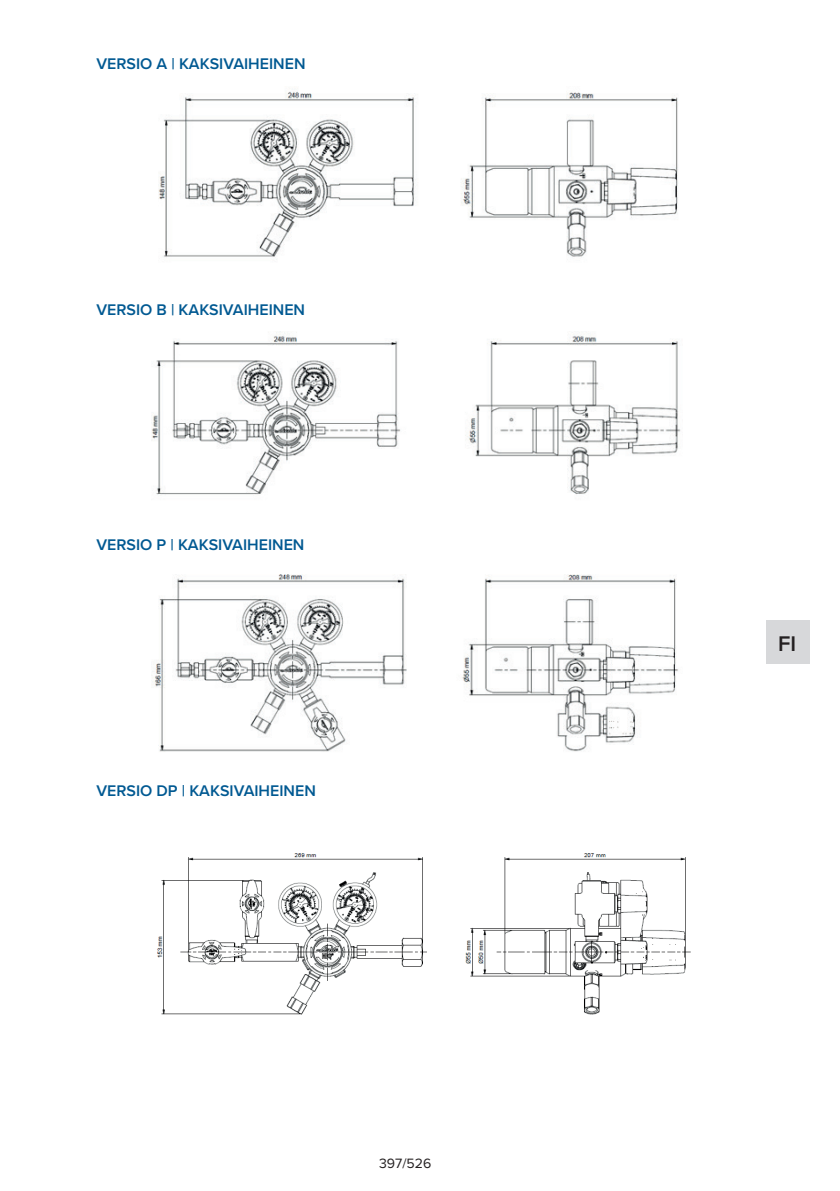
<style>
.page{position:relative;width:840px;height:1191px;background:#fff}
.page>*{position:absolute;margin:0;border:0;box-sizing:border-box;transform-origin:0 0}
.t1{font:600 22px "Proxima Nova";color:#231f20}
.t2{font:600 16px "Proxima Nova";color:#005992}
.t3{font:14px "Proxima Nova";color:#231f20}
</style>
<div class="page">
<div style="left:766px;top:620px;width:43px;height:43px;background:#d7d8da"></div>
<img style="left:158px;top:91px;width:520px;height:169px">
<img style="left:151px;top:332px;width:530px;height:163px">
<img style="left:151px;top:574px;width:527px;height:178px">
<img style="left:157px;top:853px;width:534px;height:162px">
<p class="t2" style="left:96px;top:52px;width:210px">VERSIO A | KAKSIVAIHEINEN</p>
<p class="t2" style="left:96px;top:298px;width:210px">VERSIO B | KAKSIVAIHEINEN</p>
<p class="t2" style="left:96px;top:533px;width:209px">VERSIO P | KAKSIVAIHEINEN</p>
<p class="t2" style="left:96px;top:779px;width:221px">VERSIO DP | KAKSIVAIHEINEN</p>
<p class="t3" style="left:379px;top:1153px;width:54px">397/526</p>
<h1 class="t1" style="left:777px;top:627px;width:20px">FI</h1>
</div>
